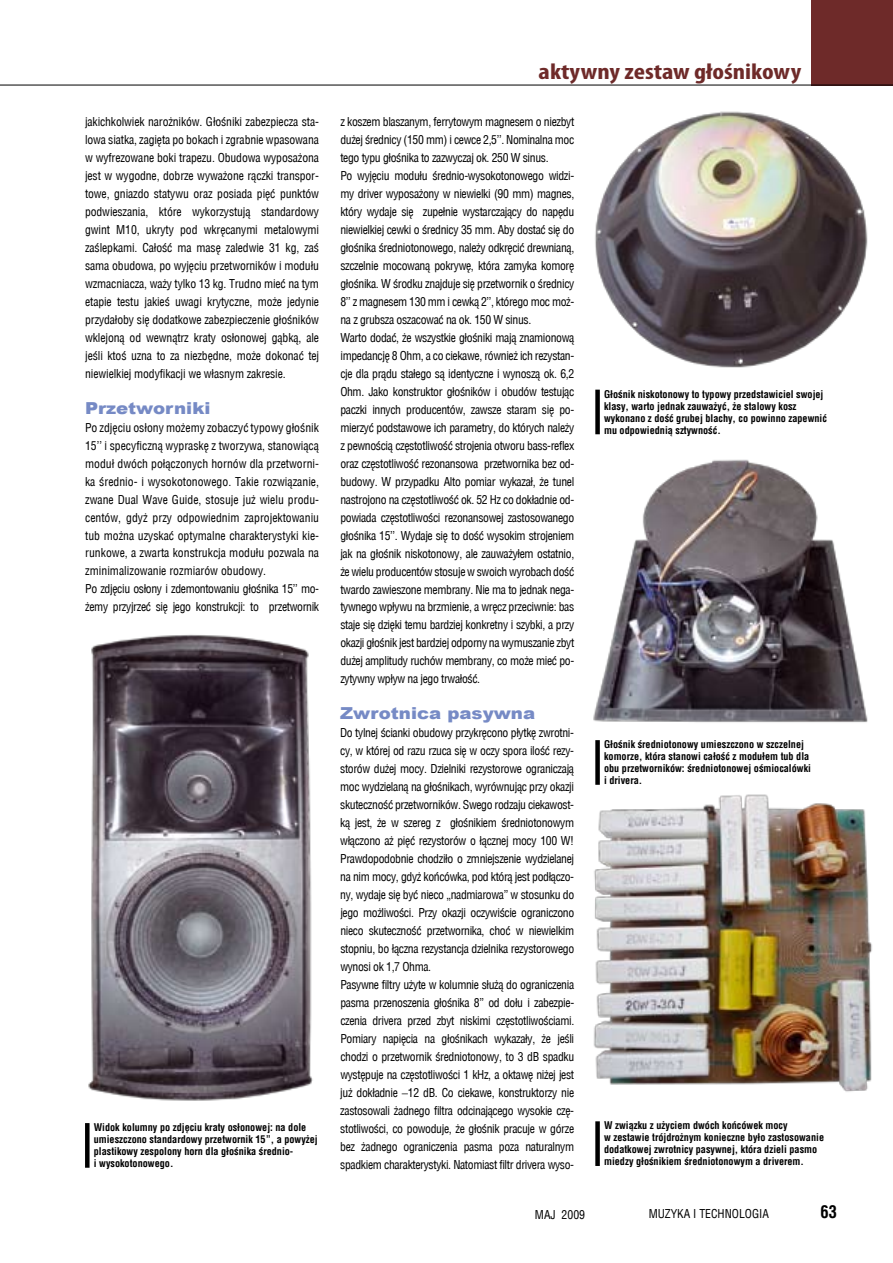
<style>
.page{position:relative;width:893px;height:1263px;background:#fff}
.page>*{position:absolute;margin:0;border:0;box-sizing:border-box;transform-origin:0 0}
.t1{font:700 condensed 22.5px "Myriad Pro";color:#6e2a29;scale:1.2 1}
.t2{font:700 16.8px "Switzerland Condensed";color:#000}
.t3{font:900 16.5px "Arial";color:#768ac5;scale:1.1 1}
.t4{font:12px/18px "Switzerland Condensed";letter-spacing:-.03em;color:#000}
.t5{font:12px/18px "Switzerland Condensed";color:#000}
.t6{font:700 10.2px/12px "Switzerland Condensed";color:#000}
</style>
<div class="page">
<img style="left:88px;top:634px;width:225px;height:467px">
<div style="left:811px;top:0;width:82px;height:85px;background:#6e2a29"></div>
<img style="left:595px;top:111px;width:273px;height:257px">
<img style="left:593px;top:459px;width:275px;height:264px">
<img style="left:593px;top:794px;width:279px;height:298px">
<div style="left:85px;top:1123px;width:5px;height:45px;background:#000"></div>
<div style="left:595px;top:1121px;width:5px;height:45px;background:#000"></div>
<div style="left:595px;top:740px;width:5px;height:45px;background:#000"></div>
<div style="left:595px;top:390px;width:5px;height:44px;background:#000"></div>
<hr style="left:0;top:85px;width:893px;height:1px;background:#000">
<p class="t4" style="left:85px;top:113px;width:236px;text-align:justify">jakichkolwiek narożników. Głośniki zabezpiecza sta&shy;lowa siatka, zagięta po bokach i zgrabnie wpasowana w wyfrezowane boki trapezu. Obudowa wyposażona jest w wygodne, dobrze wyważone rączki transpor&shy;towe, gniazdo statywu oraz posiada pięć punktów podwieszania, które wykorzystują standardowy gwint M10, ukryty pod wkręcanymi metalowymi zaślepkami. Całość ma masę zaledwie 31 kg, zaś sama obudowa, po wyjęciu przetworników i modułu wzmacniacza, waży tylko 13 kg. Trudno mieć na tym etapie testu jakieś uwagi krytyczne, może jedynie przydałoby się dodatkowe zabezpieczenie głośników wklejoną od wewnątrz kraty osłonowej gąbką, ale jeśli ktoś uzna to za niezbędne, może dokonać tej niewielkiej modyfikacji we własnym zakresie.</p>
<h3 class="t3" style="left:85px;top:396px;width:116px">Przetworniki</h3>
<p class="t5" style="left:85px;top:418px;width:236px">Po zdjęciu osłony możemy zobaczyć typowy głośnik 15’’ i specyficzną wypraskę z tworzywa, stanowiącą moduł dwóch połączonych hornów dla przetworni&shy;ka średnio- i wysokotonowego. Takie rozwiązanie, zwane Dual Wave Guide, stosuje już wielu produ&shy;centów, gdyż przy odpowiednim zaprojektowaniu tub można uzyskać optymalne charakterystyki kie&shy;runkowe, a zwarta konstrukcja modułu pozwala na zminimalizowanie rozmiarów obudowy.<br>Po zdjęciu osłony i zdemontowaniu głośnika 15’’ mo&shy;żemy przyjrzeć się jego konstrukcji: to przetwornik</p>
<p class="t6" style="left:94px;top:1121px;width:225px">Widok kolumny po zdjęciu kraty osłonowej: na dole umieszczono standardowy przetwornik 15”, a powyżej plastikowy zespolony horn dla głośnika średnio-<br>i wysokotonowego.</p>
<h1 class="t1" style="left:539px;top:57px;width:220px">aktywny zestaw głośnikowy</h1>
<p class="t4" style="left:340px;top:113px;width:235px">z koszem blaszanym, ferrytowym magnesem o niezbyt dużej średnicy (150 mm) i cewce 2,5’’. Nominalna moc tego typu głośnika to zazwyczaj ok. 250 W sinus.<br>Po wyjęciu modułu średnio-wysokotonowego widzi&shy;my driver wyposażony w niewielki (90 mm) magnes, który wydaje się zupełnie wystarczający do napędu niewielkiej cewki o średnicy 35 mm. Aby dostać się do głośnika średniotonowego, należy odkręcić drewnianą, szczelnie mocowaną pokrywę, która zamyka komorę głośnika. W środku znajduje się przetwornik o średnicy 8’’ z magnesem 130 mm i cewką 2’’, którego moc moż&shy;na z grubsza oszacować na ok. 150 W sinus.<br>Warto dodać, że wszystkie głośniki mają znamionową impedancję 8 Ohm, a co ciekawe, również ich rezystan&shy;cje dla prądu stałego są identyczne i wynoszą ok. 6,2<br>Ohm. Jako konstruktor głośników i obudów testując paczki innych producentów, zawsze staram się po&shy;mierzyć podstawowe ich parametry, do których należy z pewnością częstotliwość strojenia otworu bass-reflex oraz częstotliwość rezonansowa przetwornika bez od&shy;budowy. W przypadku Alto pomiar wykazał, że tunel nastrojono na częstotliwość ok. 52 Hz co dokładnie od&shy;powiada częstotliwości rezonansowej zastosowanego głośnika 15’’. Wydaje się to dość wysokim strojeniem jak na głośnik niskotonowy, ale zauważyłem ostatnio, że wielu producentów stosuje w swoich wyrobach dość twardo zawieszone membrany. Nie ma to jednak nega&shy;tywnego wpływu na brzmienie, a wręcz przeciwnie: bas staje się dzięki temu bardziej konkretny i szybki, a przy okazji głośnik jest bardziej odporny na wymuszanie zbyt dużej amplitudy ruchów membrany, co może mieć po&shy;zytywny wpływ na jego trwałość.</p>
<h3 class="t3" style="left:340px;top:701px;width:179px">Zwrotnica pasywna</h3>
<p class="t4" style="left:340px;top:724px;width:236px">Do tylnej ścianki obudowy przykręcono płytkę zwrotni&shy;cy, w której od razu rzuca się w oczy spora ilość rezy&shy;storów dużej mocy. Dzielniki rezystorowe ograniczają moc wydzielaną na głośnikach, wyrównując przy okazji skuteczność przetworników. Swego rodzaju ciekawost&shy;ką jest, że w szereg z głośnikiem średniotonowym włączono aż pięć rezystorów o łącznej mocy 100 W!<br>Prawdopodobnie chodziło o zmniejszenie wydzielanej na nim mocy, gdyż końcówka, pod którą jest podłączo&shy;ny, wydaje się być nieco „nadmiarowa” w stosunku do jego możliwości. Przy okazji oczywiście ograniczono nieco skuteczność przetwornika, choć w niewielkim stopniu, bo łączna rezystancja dzielnika rezystorowego wynosi ok 1,7 Ohma.<br>Pasywne filtry użyte w kolumnie służą do ograniczenia pasma przenoszenia głośnika 8’’ od dołu i zabezpie&shy;czenia drivera przed zbyt niskimi częstotliwościami.<br>Pomiary napięcia na głośnikach wykazały, że jeśli chodzi o przetwornik średniotonowy, to 3 dB spadku występuje na częstotliwości 1 kHz, a oktawę niżej jest już dokładnie −12 dB. Co ciekawe, konstruktorzy nie zastosowali żadnego filtra odcinającego wysokie czę&shy;stotliwości, co powoduje, że głośnik pracuje w górze bez żadnego ograniczenia pasma poza naturalnym spadkiem charakterystyki. Natomiast filtr drivera wyso-</p>
<p class="t6" style="left:604px;top:388px;width:224px">Głośnik niskotonowy to typowy przedstawiciel swojej klasy, warto jednak zauważyć, że stalowy kosz wykonano z dość grubej blachy, co powinno zapewnić mu odpowiednią sztywność.</p>
<p class="t6" style="left:604px;top:739px;width:208px">Głośnik średniotonowy umieszczono w szczelnej komorze, która stanowi całość z modułem tub dla obu przetworników: średniotonowej ośmiocalówki i drivera.</p>
<p class="t6" style="left:604px;top:1120px;width:222px">W związku z użyciem dwóch końcówek mocy<br>w zestawie trójdrożnym konieczne było zastosowanie dodatkowej zwrotnicy pasywnej, która dzieli pasmo miedzy głośnikiem średniotonowym a driverem.</p>
<p class="t4" style="left:535px;top:1205px;width:52px">maj 2009</p>
<p class="t5" style="left:649px;top:1205px;width:122px">muzyka i technologia</p>
<h2 class="t2" style="left:820px;top:1202px;width:18px">63</h2>
</div>
